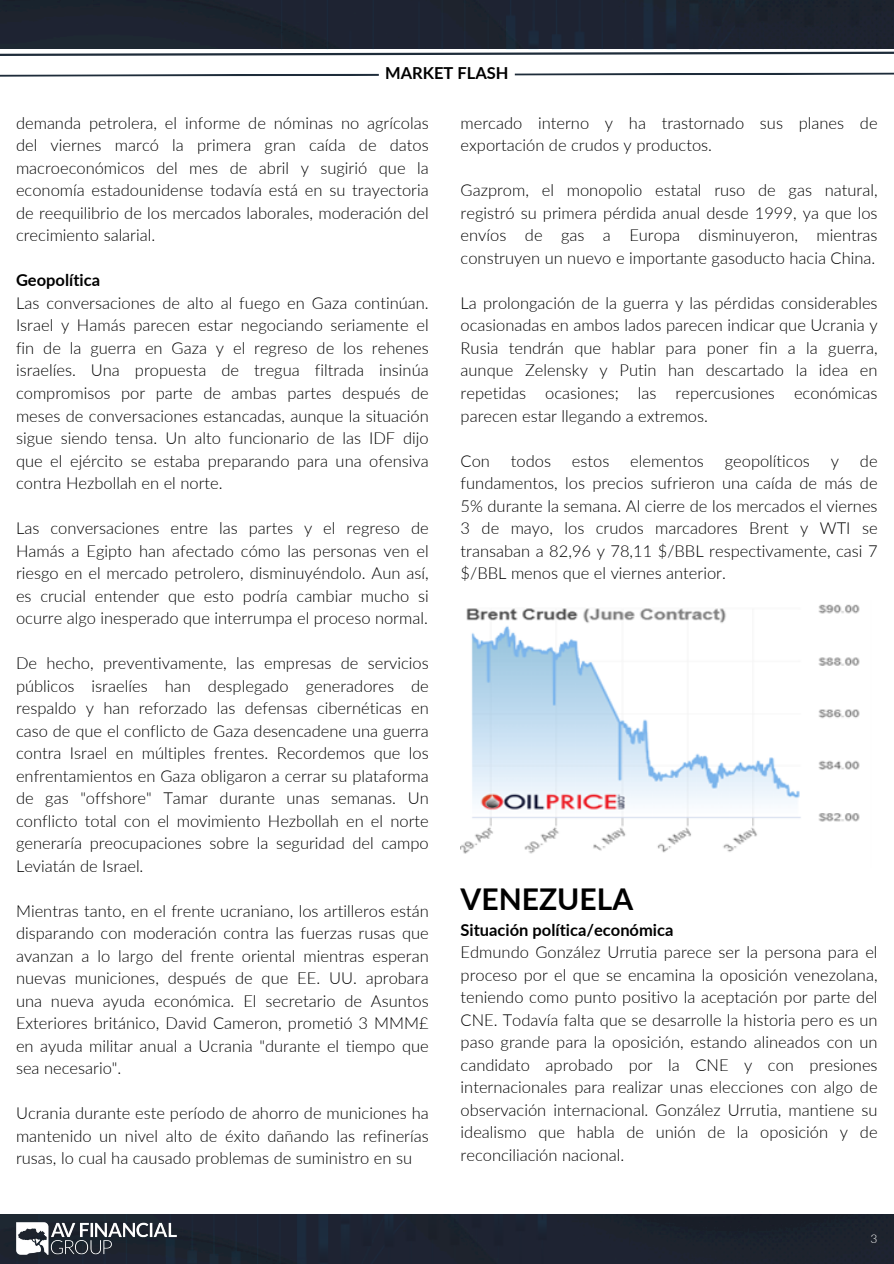
<style>
.page{position:relative;width:894px;height:1264px;background:#fff}
.page>*{position:absolute;margin:0;border:0;box-sizing:border-box;transform-origin:0 0}
.t1{font:700 30px "Lato";color:#000}
.t2{font:300 16.5px/22.5px "Lato";color:#000;text-align:justify}
.t3{font:700 16.5px "Lato";color:#000}
.t4{font:300 12px "Lato";color:#fff}
.s1{font-weight:700}
</style>
<div class="page">
<svg style="left:0;top:51px;width:893px;height:5px"></svg>
<div style="left:557px;top:1214px;width:336px;height:49px;background:#1e232d"></div>
<div style="left:0;top:1214px;width:557px;height:49px;background:#1e2332"></div>
<div style="left:0;top:0;width:260px;height:49px;background:#1e2332"></div>
<div style="left:260px;top:0;width:633px;height:49px;background:#1e2332"></div>
<img style="left:11px;top:1214px;width:170px;height:49px">
<svg style="left:0;top:72px;width:893px;height:5px"></svg>
<img style="left:460px;top:604px;width:400px;height:250px">
<p class="t3" style="left:385px;top:63px;width:125px">MARKET FLASH</p>
<h1 class="t2" style="left:460px;top:111px;width:418px">mercado interno y ha trastornado sus planes de exportación de crudos y productos.</h1>
<h1 class="t2" style="left:460px;top:179px;width:418px">Gazprom, el monopolio estatal ruso de gas natural, registró su primera pérdida anual desde 1999, ya que los envíos de gas a Europa disminuyeron, mientras construyen un nuevo e importante gasoducto hacia China.</h1>
<h1 class="t2" style="left:460px;top:291px;width:418px">La prolongación de la guerra y las pérdidas considerables ocasionadas en ambos lados parecen indicar que Ucrania y Rusia tendrán que hablar para poner fin a la guerra, aunque Zelensky y Putin han descartado la idea en repetidas ocasiones; las repercusiones económicas parecen estar llegando a extremos.</h1>
<h1 class="t2" style="left:460px;top:449px;width:31px">Con</h1>
<h1 class="t2" style="left:510px;top:449px;width:42px">todos</h1>
<h1 class="t2" style="left:571px;top:449px;width:39px">estos</h1>
<h1 class="t2" style="left:630px;top:449px;width:75px">elementos</h1>
<h1 class="t2" style="left:724px;top:449px;width:87px">geopolíticos</h1>
<h1 class="t2" style="left:830px;top:449px;width:10px">y</h1>
<h1 class="t2" style="left:16px;top:111px;width:414px">demanda petrolera, el informe de nóminas no agrícolas del viernes marcó la primera gran caída de datos macroeconómicos del mes de abril y sugirió que la economía estadounidense todavía está en su trayectoria de reequilibrio de los mercados laborales, moderación del crecimiento salarial.</h1>
<h1 class="t2" style="left:16px;top:269px;width:414px;text-align:left"><span class="s1">Geopolítica<br></span>Las conversaciones de alto al fuego en Gaza continúan.<br>Israel y Hamás parecen estar negociando seriamente el fin de la guerra en Gaza y el regreso de los rehenes israelíes. Una propuesta de tregua filtrada insinúa compromisos por parte de ambas partes después de meses de conversaciones estancadas, aunque la situación sigue siendo tensa. Un alto funcionario de las IDF dijo que el ejército se estaba preparando para una ofensiva contra Hezbollah en el norte.</h1>
<h1 class="t2" style="left:16px;top:516px;width:414px">Las conversaciones entre las partes y el regreso de Hamás a Egipto han afectado cómo las personas ven el riesgo en el mercado petrolero, disminuyéndolo. Aun así, es crucial entender que esto podría cambiar mucho si ocurre algo inesperado que interrumpa el proceso normal.</h1>
<h1 class="t2" style="left:16px;top:651px;width:414px">De hecho, preventivamente, las empresas de servicios públicos israelíes han desplegado generadores de respaldo y han reforzado las defensas cibernéticas en caso de que el conflicto de Gaza desencadene una guerra contra Israel en múltiples frentes. Recordemos que los enfrentamientos en Gaza obligaron a cerrar su plataforma de gas "offshore" Tamar durante unas semanas. Un conflicto total con el movimiento Hezbollah en el norte generaría preocupaciones sobre la seguridad del campo Leviatán de Israel.</h1>
<p class="t2" style="left:16px;top:899px;width:414px">Mientras tanto, en el frente ucraniano, los artilleros están disparando con moderación contra las fuerzas rusas que avanzan a lo largo del frente oriental mientras esperan nuevas municiones, después de que EE. UU. aprobara una nueva ayuda económica. El secretario de Asuntos Exteriores británico, David Cameron, prometió 3 MMM£ en ayuda militar anual a Ucrania "durante el tiempo que sea necesario".</p>
<p class="t2" style="left:16px;top:1101px;width:414px">Ucrania durante este período de ahorro de municiones ha mantenido un nivel alto de éxito dañando las refinerías rusas, lo cual ha causado problemas de suministro en su</p>
<h1 class="t2" style="left:460px;top:449px;width:418px;text-indent:399px">de fundamentos, los precios sufrieron una caída de más de 5% durante la semana. Al cierre de los mercados el viernes 3 de mayo, los crudos marcadores Brent y WTI se transaban a 82,96 y 78,11 $/BBL respectivamente, casi 7 $/BBL menos que el viernes anterior.</h1>
<h1 class="t1" style="left:460px;top:880px;width:174px">VENEZUELA</h1>
<h1 class="t2" style="left:460px;top:918px;width:418px;text-align:left"><span class="s1">Situación política/económica<br></span>Edmundo González Urrutia parece ser la persona para el proceso por el que se encamina la oposición venezolana, teniendo como punto positivo la aceptación por parte del CNE. Todavía falta que se desarrolle la historia pero es un paso grande para la oposición, estando alineados con un candidato aprobado por la CNE y con presiones internacionales para realizar unas elecciones con algo de observación internacional. González Urrutia, mantiene su idealismo que habla de unión de la oposición y de reconciliación nacional.</h1>
<p class="t4" style="left:870px;top:1231px;width:8px">3</p>
</div>
